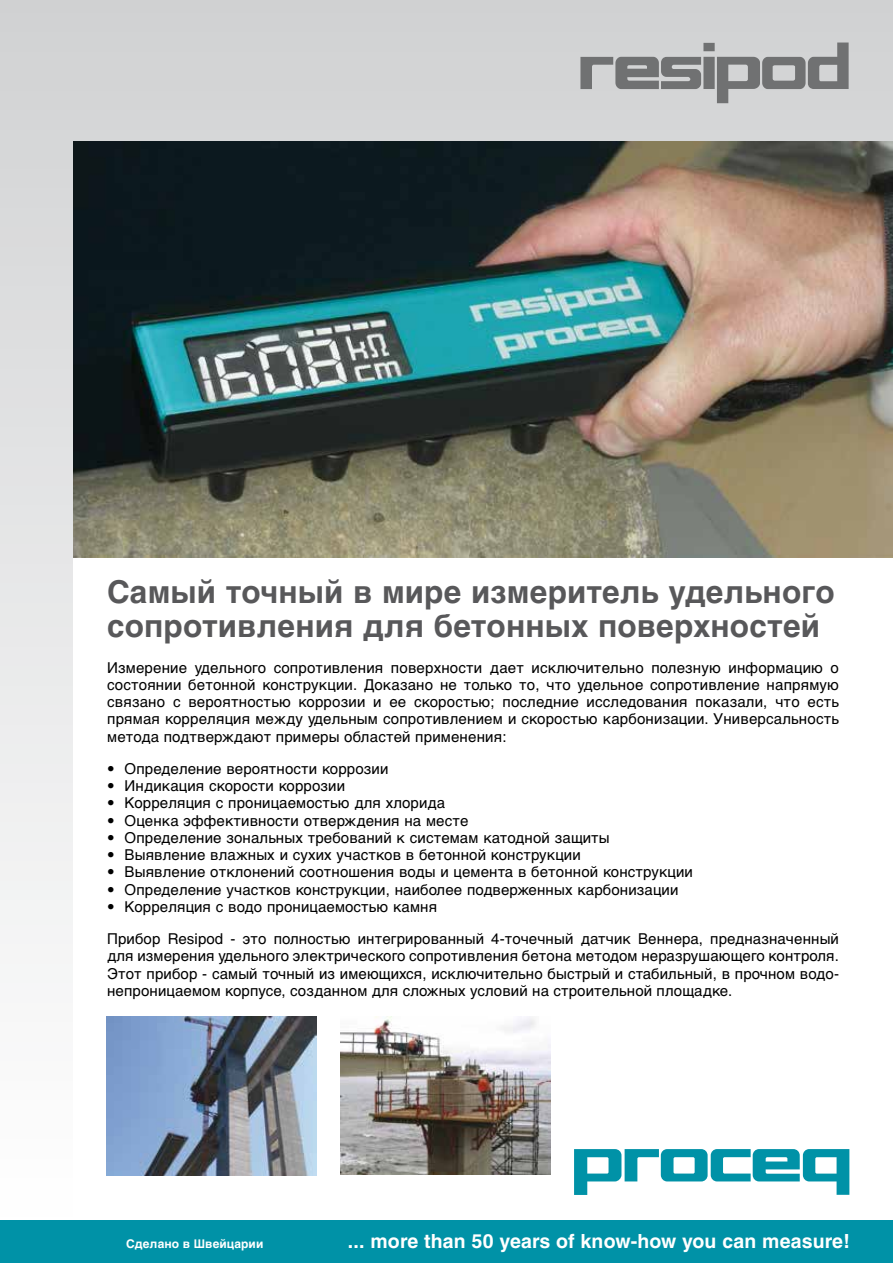
<style>
.page{position:relative;width:893px;height:1263px;background:#fff}
.page>*{position:absolute;margin:0;border:0;box-sizing:border-box;transform-origin:0 0}
.t1{font:700 31.5px/34.5px "Helvetica Cyr";letter-spacing:.005em;color:#58585a}
.t2{font:700 19.5px "Helvetica Cyr";letter-spacing:.01em;color:#fff}
.t3{font:15px/17.2px "Helvetica Cyr Upright";letter-spacing:.01em;color:#000;text-align:justify}
.t4{font:700 12px "Helvetica Cyr";letter-spacing:.01em;color:#fff}
</style>
<div class="page">
<div style="left:0;top:0;width:893px;height:1231px;background:linear-gradient(to bottom,#d0d2d3,#fff)"></div>
<div style="left:74px;top:143px;width:819px;height:1079px;background:#fff"></div>
<div style="left:0;top:1220px;width:893px;height:43px;background:#0092a7"></div>
<svg style="left:580px;top:43px;width:269px;height:60px;background:#aaabac"></svg>
<svg style="left:574px;top:1149px;width:275px;height:46px"></svg>
<img style="left:73px;top:142px;width:820px;height:415px">
<img style="left:107px;top:1016px;width:209px;height:159px">
<img style="left:340px;top:1017px;width:211px;height:158px">
<h1 class="t1" style="left:107px;top:574px;width:729px">Самый точный в мире измеритель удельного сопротивления для бетонных поверхностей</h1>
<p class="t3" style="left:107px;top:659px;width:733px">Измерение удельного сопротивления поверхности дает исключительно полезную информацию о состоянии бетонной конструкции. Доказано не только то, что удельное сопротивление напрямую связано с вероятностью коррозии и ее скоростью; последние исследования показали, что есть прямая корреляция между удельным сопротивлением и скоростью карбонизации. Универсальность метода подтверждают примеры областей применения:</p>
<p class="t3" style="left:107px;top:760px;width:283px">• Определение вероятности коррозии</p>
<p class="t3" style="left:107px;top:777px;width:239px">• Индикация скорости коррозии</p>
<p class="t3" style="left:107px;top:795px;width:340px">• Корреляция с проницаемостью для хлорида</p>
<p class="t3" style="left:107px;top:812px;width:363px">• Оценка эффективности отверждения на месте</p>
<p class="t3" style="left:107px;top:829px;width:504px">• Определение зональных требований к системам катодной защиты</p>
<p class="t3" style="left:107px;top:846px;width:475px">• Выявление влажных и сухих участков в бетонной конструкции</p>
<p class="t3" style="left:107px;top:864px;width:587px">• Выявление отклонений соотношения воды и цемента в бетонной конструкции</p>
<p class="t3" style="left:107px;top:881px;width:573px">• Определение участков конструкции, наиболее подверженных карбонизации</p>
<p class="t3" style="left:107px;top:891px;width:733px;line-height:32.2px">• Корреляция с водо проницаемостью камня<br>Прибор Resipod - это полностью интегрированный 4-точечный датчик Веннера, предназначенный</p>
<p class="t3" style="left:107px;top:948px;width:733px">для измерения удельного электрического сопротивления бетона методом неразрушающего контроля.<br>Этот прибор - самый точный из имеющихся, исключительно быстрый и стабильный, в прочном водо&shy;непроницаемом корпусе, созданном для сложных условий на строительной площадке.</p>
<p class="t4" style="left:126px;top:1237px;width:139px">Сделано в Швейцарии</p>
<h2 class="t2" style="left:348px;top:1230px;width:503px">... more than 50 years of know-how you can measure!</h2>
</div>
